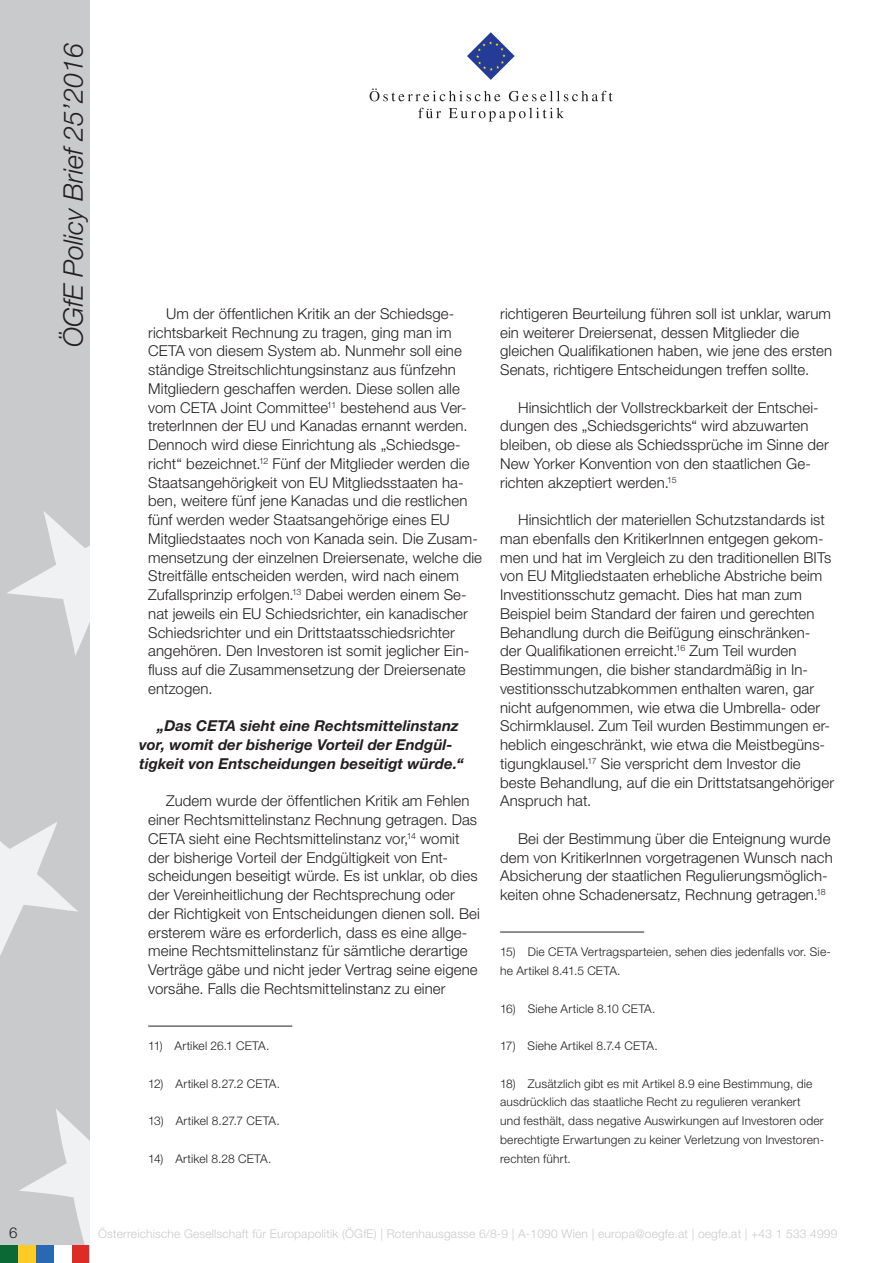
<style>
.page{position:relative;width:893px;height:1263px;background:#fff}
.page>*{position:absolute;margin:0;border:0;box-sizing:border-box;transform-origin:0 0}
.t1{font:italic 300 27px "Helvetica Neue LT Std";color:#231f20}
.Standard_Paragraph{font:300 15px/18.8px "Helvetica Neue LT Std";letter-spacing:.005em;color:#231f20}
.Standard_Paragraph-2{font:italic 700 15px/18.8px "Helvetica Neue LT Std";letter-spacing:.005em;color:#231f20}
.Footnotes{font:300 12px/18.8px "Helvetica Neue LT Std";letter-spacing:.015em;color:#231f20}
.t2{font:300 12px "Helvetica Neue LT Std";letter-spacing:.015em;color:#c9cacc}
</style>
<div class="page">
<div style="left:0;top:0;width:89px;height:1263px;background:#c9cacc"></div>
<svg style="left:19px;top:1109px;width:70px;height:136px"></svg>
<svg style="left:0;top:822px;width:78px;height:134px"></svg>
<svg style="left:7px;top:511px;width:82px;height:144px"></svg>
<div style="left:18px;top:1245px;width:18px;height:18px;background:#fecb26"></div>
<div style="left:36px;top:1245px;width:18px;height:18px;background:#2b68b3"></div>
<div style="left:71px;top:1245px;width:18px;height:18px;background:#de2b26"></div>
<div style="left:0;top:1245px;width:18px;height:18px;background:#0b6936"></div>
<div style="left:54px;top:1245px;width:17px;height:18px;background:#fff"></div>
<svg style="left:467px;top:32px;width:48px;height:48px"></svg>
<svg style="left:370px;top:88px;width:130px;height:13px"></svg>
<svg style="left:509px;top:91px;width:104px;height:10px"></svg>
<svg style="left:418px;top:108px;width:23px;height:10px"></svg>
<svg style="left:449px;top:108px;width:115px;height:14px"></svg>
<hr style="left:148px;top:1026px;width:144px;height:1px;background:#231f20">
<hr style="left:500px;top:932px;width:144px;height:1px;background:#231f20">
<h1 class="t1" style="left:57px;top:347px;width:305px;rotate:-90deg">ÖGfE Policy Brief 25’2016</h1>
<p class="Standard_Paragraph" style="left:148px;top:304px;width:335px;text-indent:18px">Um der öffentlichen Kritik an der Schiedsge&shy;richtsbarkeit Rechnung zu tragen, ging man im CETA von diesem System ab. Nunmehr soll eine ständige Streitschlichtungsinstanz aus fünfzehn Mitgliedern geschaffen werden. Diese sollen alle vom CETA Joint Committee<sup>11</sup> bestehend aus Ver&shy;treterInnen der EU und Kanadas ernannt werden.<br>Dennoch wird diese Einrichtung als „Schiedsge&shy;richt“ bezeichnet.<sup>12</sup> Fünf der Mitglieder werden die Staatsangehörigkeit von EU Mitgliedsstaaten ha&shy;ben, weitere fünf jene Kanadas und die restlichen fünf werden weder Staatsangehörige eines EU Mitgliedstaates noch von Kanada sein. Die Zusam&shy;mensetzung der einzelnen Dreiersenate, welche die Streitfälle entscheiden werden, wird nach einem Zufallsprinzip erfolgen.<sup>13</sup> Dabei werden einem Se&shy;nat jeweils ein EU Schiedsrichter, ein kanadischer Schiedsrichter und ein Drittstaatsschiedsrichter angehören. Den Investoren ist somit jeglicher Ein&shy;fluss auf die Zusammensetzung der Dreiersenate entzogen.</p>
<p class="Standard_Paragraph-2" style="left:139px;top:716px;width:326px;text-indent:18px">„Das CETA sieht eine Rechtsmittelinstanz vor, womit der bisherige Vorteil der Endgül&shy;tigkeit von Entscheidungen beseitigt würde.“</p>
<p class="Standard_Paragraph" style="left:148px;top:791px;width:333px;text-indent:18px">Zudem wurde der öffentlichen Kritik am Fehlen einer Rechtsmittelinstanz Rechnung getragen. Das CETA sieht eine Rechtsmittelinstanz vor,<sup>14</sup> womit der bisherige Vorteil der Endgültigkeit von Ent&shy;scheidungen beseitigt würde. Es ist unklar, ob dies der Vereinheitlichung der Rechtsprechung oder der Richtigkeit von Entscheidungen dienen soll. Bei ersterem wäre es erforderlich, dass es eine allge&shy;meine Rechtsmittelinstanz für sämtliche derartige Verträge gäbe und nicht jeder Vertrag seine eigene vorsähe. Falls die Rechtsmittelinstanz zu einer</p>
<p class="Footnotes" style="left:148px;top:1036px;width:123px">11) Artikel 26.1 CETA.</p>
<p class="Footnotes" style="left:148px;top:1074px;width:133px">12) Artikel 8.27.2 CETA.</p>
<p class="Footnotes" style="left:148px;top:1111px;width:133px">13) Artikel 8.27.7 CETA.</p>
<p class="Footnotes" style="left:148px;top:1149px;width:125px">14) Artikel 8.28 CETA.</p>
<p class="Standard_Paragraph" style="left:500px;top:304px;width:333px">richtigeren Beurteilung führen soll ist unklar, warum ein weiterer Dreiersenat, dessen Mitglieder die gleichen Qualifikationen haben, wie jene des ersten Senats, richtigere Entscheidungen treffen sollte.</p>
<p class="Standard_Paragraph" style="left:500px;top:397px;width:330px;text-indent:18px">Hinsichtlich der Vollstreckbarkeit der Entschei&shy;dungen des „Schiedsgerichts“ wird abzuwarten bleiben, ob diese als Schiedssprüche im Sinne der New Yorker Konvention von den staatlichen Ge&shy;richten akzeptiert werden.<sup>15</sup></p>
<p class="Standard_Paragraph" style="left:500px;top:510px;width:335px;text-indent:18px">Hinsichtlich der materiellen Schutzstandards ist man ebenfalls den KritikerInnen entgegen gekom&shy;men und hat im Vergleich zu den traditionellen BITs von EU Mitgliedstaaten erhebliche Abstriche beim Investitionsschutz gemacht. Dies hat man zum Beispiel beim Standard der fairen und gerechten Behandlung durch die Beifügung einschränken&shy;der Qualifikationen erreicht.<sup>16</sup> Zum Teil wurden Bestimmungen, die bisher standardmäßig in In&shy;vestitionsschutzabkommen enthalten waren, gar nicht aufgenommen, wie etwa die Umbrella- oder Schirmklausel. Zum Teil wurden Bestimmungen er&shy;heblich eingeschränkt, wie etwa die Meistbegüns&shy;tigungklausel.<sup>17</sup> Sie verspricht dem Investor die beste Behandlung, auf die ein Drittstatsangehöriger Anspruch hat.</p>
<p class="Standard_Paragraph" style="left:500px;top:829px;width:334px;text-indent:18px">Bei der Bestimmung über die Enteignung wurde dem von KritikerInnen vorgetragenen Wunsch nach Absicherung der staatlichen Regulierungsmöglich&shy;keiten ohne Schadenersatz, Rechnung getragen.<sup>18</sup></p>
<p class="Footnotes" style="left:500px;top:942px;width:332px">15) Die CETA Vertragsparteien, sehen dies jedenfalls vor. Sie&shy;he Artikel 8.41.5 CETA.</p>
<p class="Footnotes" style="left:500px;top:999px;width:157px">16) Siehe Article 8.10 CETA.</p>
<p class="Footnotes" style="left:500px;top:1036px;width:159px">17) Siehe Artikel 8.7.4 CETA.</p>
<p class="Footnotes" style="left:500px;top:1074px;width:325px">18) Zusätzlich gibt es mit Artikel 8.9 eine Bestimmung, die ausdrücklich das staatliche Recht zu regulieren verankert<br>und festhält, dass negative Auswirkungen auf Investoren oder berechtigte Erwartungen zu keiner Verletzung von Investoren&shy;rechten führt.</p>
<p class="Standard_Paragraph" style="left:9px;top:1222px;width:10px">6</p>
<p class="t2" style="left:98px;top:1226px;width:741px">Österreichische Gesellschaft für Europapolitik (ÖGfE) | Rotenhausgasse 6/8-9 | A-1090 Wien | europa@oegfe.at | oegfe.at | +43 1 533 4999</p>
</div>
